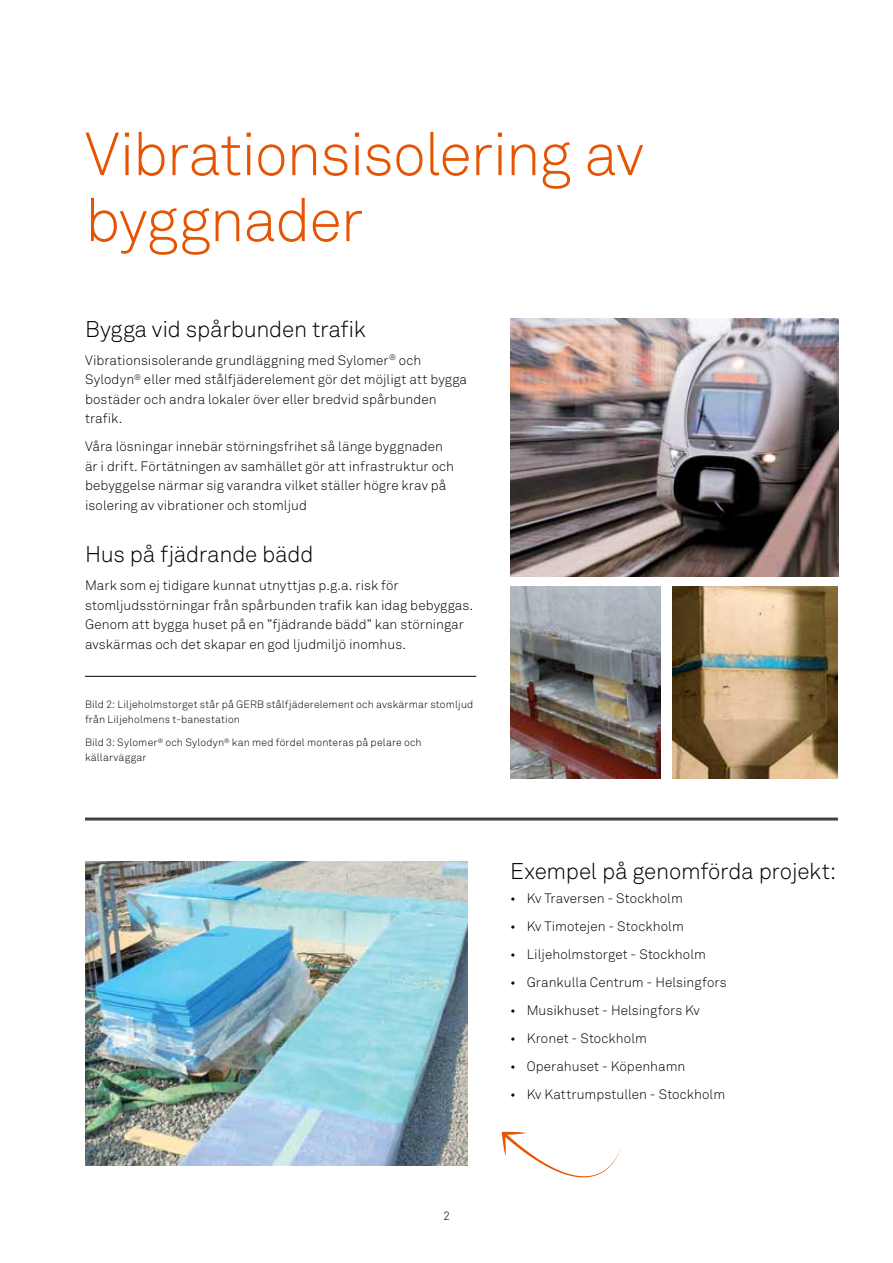
<style>
.page{position:relative;width:893px;height:1263px;background:#fff}
.page>*{position:absolute;margin:0;border:0;box-sizing:border-box;transform-origin:0 0}
.t1{font:60px/66px "Akkurat Light Pro";letter-spacing:-.02em;color:#e75300}
.t2{font:22.5px "Akkurat Light Pro";letter-spacing:-.01em;color:#000}
.t3{font:13.5px/19.5px "Akkurat Light Pro";letter-spacing:.005em;color:#000}
.t4{font:12px "Akkurat Light Pro";color:#000}
.t5{font:10.5px/15px "Akkurat Light Pro";letter-spacing:.015em;color:#000}
</style>
<div class="page">
<img style="left:85px;top:861px;width:383px;height:304px">
<hr style="left:85px;top:817px;width:753px;height:3px;background:#414042">
<svg style="left:502px;top:1132px;width:120px;height:45px"></svg>
<img style="left:511px;top:319px;width:327px;height:257px">
<img style="left:510px;top:587px;width:151px;height:191px">
<img style="left:672px;top:587px;width:166px;height:191px">
<hr style="left:85px;top:676px;width:391px;height:1px;background:#000">
<h1 class="t1" style="left:85px;top:122px;width:560px">Vibrationsisolering av byggnader</h1>
<h2 class="t2" style="left:85px;top:315px;width:282px">Bygga vid spårbunden trafik</h2>
<p class="t3" style="left:85px;top:350px;width:384px">Vibrationsisolerande grundläggning med Sylomer<sup>®</sup> och Sylodyn<sup>®</sup> eller med stålfjäderelement gör det möjligt att bygga bostäder och andra lokaler över eller bredvid spårbunden trafik.</p>
<p class="t3" style="left:85px;top:437px;width:371px">Våra lösningar innebär störningsfrihet så länge byggnaden är i drift. Förtätningen av samhället gör att infrastruktur och bebyggelse närmar sig varandra vilket ställer högre krav på isolering av vibrationer och stomljud</p>
<h2 class="t2" style="left:85px;top:541px;width:230px">Hus på fjädrande bädd</h2>
<p class="t3" style="left:85px;top:576px;width:390px">Mark som ej tidigare kunnat utnyttjas p.g.a. risk för stomljudsstörningar från spårbunden trafik kan idag bebyggas.<br>Genom att bygga huset på en ”fjädrande bädd” kan störningar avskärmas och det skapar en god ljudmiljö inomhus.</p>
<p class="t5" style="left:85px;top:697px;width:390px">Bild 2: Liljeholmstorget står på GERB stålfjäderelement och avskärmar stomljud från Liljeholmens t-banestation</p>
<p class="t5" style="left:85px;top:735px;width:338px">Bild 3: Sylomer<sup>®</sup> och Sylodyn<sup>®</sup> kan med fördel monteras på pelare och källarväggar</p>
<h2 class="t2" style="left:510px;top:858px;width:327px">Exempel på genomförda projekt:</h2>
<p class="t3" style="left:510px;top:889px;width:174px">• Kv Traversen - Stockholm</p>
<p class="t3" style="left:510px;top:917px;width:175px">• Kv Timotejen - Stockholm</p>
<p class="t3" style="left:510px;top:945px;width:197px">• Liljeholmstorget - Stockholm</p>
<p class="t3" style="left:510px;top:973px;width:218px">• Grankulla Centrum - Helsingfors</p>
<p class="t3" style="left:510px;top:1001px;width:191px">• Musikhuset - Helsingfors Kv</p>
<p class="t3" style="left:510px;top:1029px;width:138px">• Kronet - Stockholm</p>
<p class="t3" style="left:510px;top:1057px;width:177px">• Operahuset - Köpenhamn</p>
<p class="t3" style="left:510px;top:1085px;width:216px">• Kv Kattrumpstullen - Stockholm</p>
<p class="t4" style="left:443px;top:1209px;width:8px">2</p>
</div>
